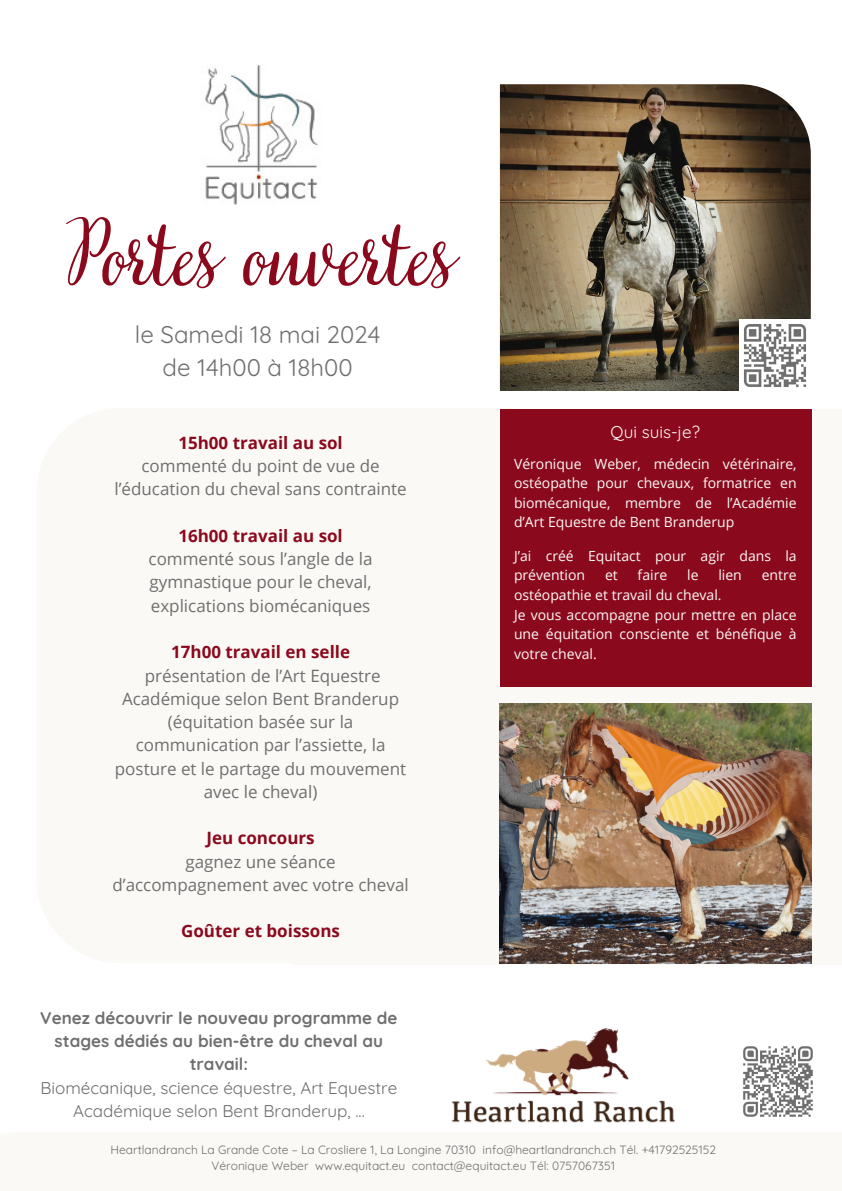
<style>
.page{position:relative;width:842px;height:1191px;background:#fff}
.page>*{position:absolute;margin:0;border:0;box-sizing:border-box;transform-origin:0 0}
.t1{font:84px "Very Berry Pro";color:#8b091d}
.t2{font:24px/33px "Quicksand";color:#706f6f;text-align:center}
.t3{font:17px/23.2px "Open Sans";color:#706f6f;text-align:center}
.t4{font:700 17px/23.2px "Quicksand";color:#706f6f;text-align:center}
.t5{font:700 17px "Open Sans";color:#8b091d}
.t6{font:17px "Quicksand";color:#fbf9f6}
.t7{font:14px/19.5px "Open Sans";color:#fbf9f6}
.t8{font:12px "Quicksand";color:#706f6f}
.s1{font-weight:700;color:#8b091d}
.s2{font-weight:400}
</style>
<div class="page">
<div style="left:291px;top:409px;width:551px;height:555px;background:#fbf9f6"></div>
<img style="left:500px;top:84px;width:310px;height:307px">
<div style="left:500px;top:409px;width:311px;height:278px;background:#8b091d"></div>
<img style="left:500px;top:703px;width:311px;height:260px">
<img style="left:451px;top:1028px;width:224px;height:95px">
<img style="left:743px;top:1046px;width:70px;height:71px">
<img style="left:205px;top:65px;width:113px;height:140px">
<img style="left:740px;top:320px;width:70px;height:71px">
<h2 class="t1" style="left:63px;top:199px;width:391px">Portes ouvertes</h2>
<h4 class="t2" style="left:135px;top:318px;width:247px">le Samedi 18 mai 2024 de 14h00 à 18h00</h4>
<h4 class="t3" style="left:114px;top:430px;width:294px"><span class="s1">15h00 travail au sol<br></span>commenté du point de vue de l’éducation du cheval sans contrainte</h4>
<h4 class="t3" style="left:149px;top:523px;width:225px"><span class="s1">16h00 travail au sol </span>commenté sous l’angle de la gymnastique pour le cheval, explications biomécaniques</h4>
<h4 class="t3" style="left:115px;top:640px;width:293px"><span class="s1">17h00 travail en selle<br></span>présentation de l’Art Equestre<br>Académique selon Bent Branderup (équitation basée sur la communication par l’assiette, la posture et le partage du mouvement avec le cheval)</h4>
<h3 class="t3" style="left:112px;top:826px;width:298px"><span class="s1">Jeu concours<br></span>gagnez une séance d’accompagnement avec votre cheval</h3>
<p class="t5" style="left:181px;top:919px;width:160px">Goûter et boissons</p>
<h4 class="t4" style="left:40px;top:1005px;width:359px">Venez découvrir le nouveau programme de stages dédiés au bien-être du cheval au travail:<br><span class="s2">Biomécanique, science équestre, Art Equestre Académique selon Bent Branderup, ...</span></h4>
<p class="t6" style="left:611px;top:420px;width:91px">Qui suis-je?</p>
<h4 class="t7" style="left:514px;top:453px;width:284px;text-align:justify">Véronique Weber, médecin vétérinaire, ostéopathe pour chevaux, formatrice en biomécanique, membre de l’Académie d’Art Equestre de Bent Branderup</h4>
<p class="t7" style="left:514px;top:545px;width:284px">J’ai créé Equitact pour agir dans la prévention</p>
<p class="t7" style="left:605px;top:565px;width:14px">et</p>
<p class="t7" style="left:638px;top:565px;width:31px">faire</p>
<p class="t7" style="left:687px;top:565px;width:13px">le</p>
<p class="t7" style="left:718px;top:565px;width:25px">lien</p>
<p class="t7" style="left:762px;top:565px;width:36px">entre</p>
<p class="t7" style="left:514px;top:584px;width:284px">ostéopathie et travail du cheval.<br>Je vous accompagne pour mettre en place une équitation consciente et bénéfique à votre cheval.</p>
<h5 class="t8" style="left:110px;top:1141px;width:607px">Heartlandranch La Grande Cote – La Crosliere 1, La Longine 70310 info@heartlandranch.ch Tél. +41792525152</h5>
<h5 class="t8" style="left:211px;top:1158px;width:405px">Véronique Weber www.equitact.eu contact@equitact.eu Tél: 0757067351</h5>
</div>
